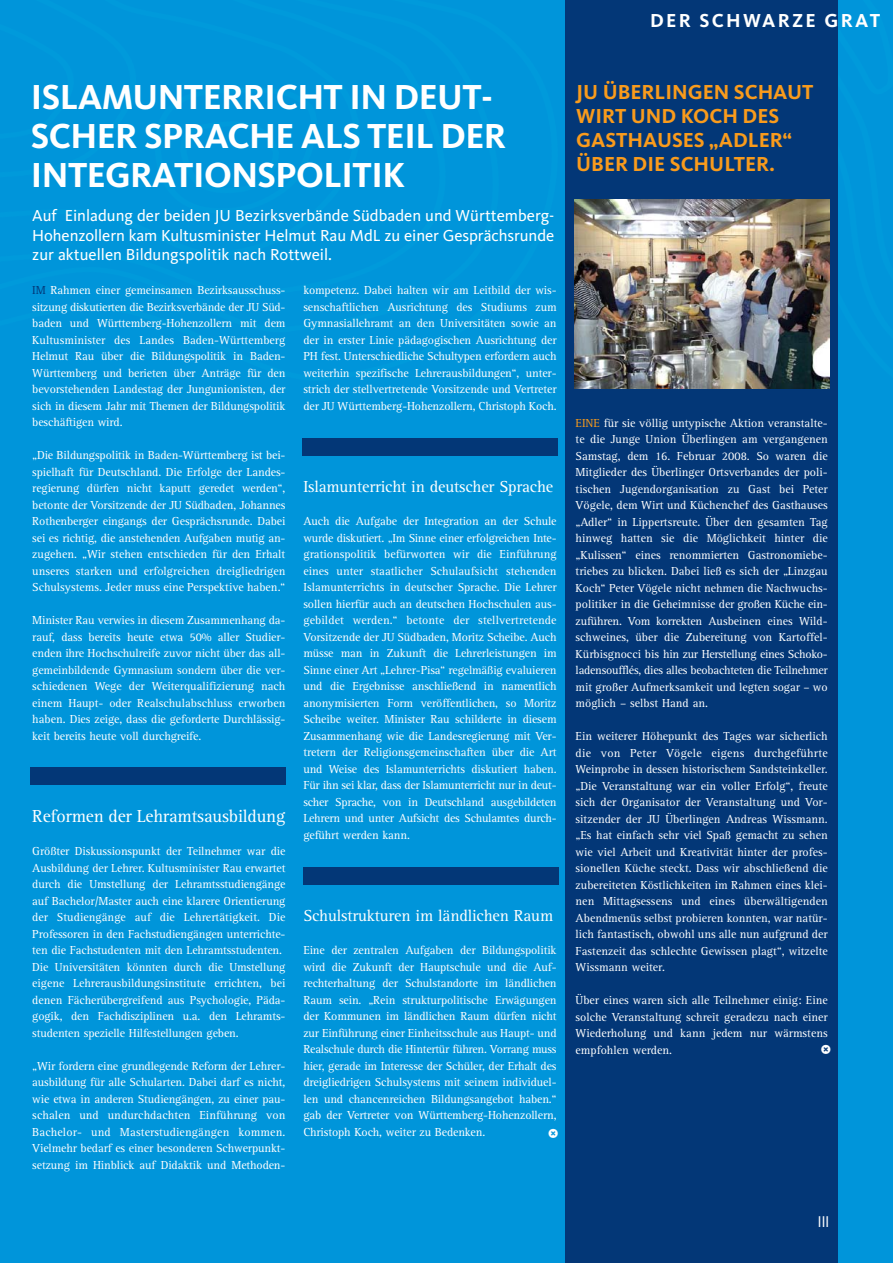
<style>
.page{position:relative;width:893px;height:1263px;background:#fff}
.page>*{position:absolute;margin:0;border:0;box-sizing:border-box;transform-origin:0 0}
.t1{font:700 36px/39px "CDU Kievit Tab";letter-spacing:-.015em;color:#fff}
.t2{font:700 21px/24px "CDU Kievit";color:#f99b1c}
.t3{font:700 19.5px "CDU Kievit";letter-spacing:.115em;color:#fff}
.t4{font:18px "Rotis Serif";letter-spacing:-.01em;color:#fff}
.t5{font:16.5px/19.5px "CDU Kievit Tab";color:#fff;text-align:justify}
.t6{font:16.5px "Rotis Serif";letter-spacing:-.01em;color:#fff}
.t7{font:15px "CDU Kievit Tab";color:#fff}
.t8{font:13.5px "FF Dingbests";color:#fff}
.t9{font:12px/16.5px "Rotis Serif";letter-spacing:-.01em;color:#fff;text-align:justify}
.s1{color:#033777}
.s2{color:#f99b1c}
</style>
<div class="page">
<div style="left:0;top:0;width:892px;height:1263px;background:#0095da"></div>
<div style="left:566px;top:0;width:272px;height:1263px;background:#033777"></div>
<img style="left:574px;top:200px;width:255px;height:188px">
<div style="left:30px;top:768px;width:256px;height:17px;background:#033777"></div>
<div style="left:302px;top:439px;width:256px;height:17px;background:#033777"></div>
<div style="left:303px;top:868px;width:256px;height:17px;background:#033777"></div>
<h3 class="t3" style="left:650px;top:13px;width:232px">DER SCHWARZE GRAT</h3>
<h1 class="t1" style="left:31px;top:81px;width:477px">ISLAMUNTERRICHT IN DEUT-<br>SCHER SPRACHE ALS TEIL DER<br>INTEGRATIONSPOLITIK</h1>
<h3 class="t5" style="left:32px;top:208px;width:523px">Auf Einladung der beiden JU Bezirksverbände Südbaden und Württemberg-Hohenzollern kam Kultusminister Helmut Rau MdL zu einer Gesprächs runde zur aktuellen Bildungspolitik nach Rottweil.</h3>
<p class="t9" style="left:32px;top:283px;width:255px"><span class="s1">IM</span> Rahmen einer gemeinsamen Bezirksausschuss - sitzung diskutierten die Bezirksverbände der JU Süd - baden und Württemberg-Hohenzollern mit dem Kultus minister des Landes Baden-Württemberg Helmut Rau über die Bildungspolitik in Baden-Württemberg und berieten über Anträge für den bevorstehenden Landestag der Jungunionisten, der sich in diesem Jahr mit Themen der Bildungspolitik beschäftigen wird.</p>
<p class="t9" style="left:32px;top:448px;width:255px">„Die Bildungspolitik in Baden-Württemberg ist bei&shy;spielhaft für Deutschland. Die Erfolge der Landes - regierung dürfen nicht kaputt geredet werden“, betonte der Vorsitzende der JU Südbaden, Johannes Rothenberger eingangs der Gesprächsrunde. Dabei sei es richtig, die anstehenden Aufgaben mutig an - zugehen. „Wir stehen entschieden für den Erhalt unseres starken und erfolgreichen dreigliedrigen Schul systems. Jeder muss eine Perspektive haben.“</p>
<p class="t9" style="left:32px;top:613px;width:255px">Minister Rau verwies in diesem Zusammenhang da - rauf, dass bereits heute etwa 50% aller Studier - enden ihre Hochschulreife zuvor nicht über das all&shy;gemeinbildende Gymnasium sondern über die ver&shy;schiedenen Wege der Weiterqualifizierung nach einem Haupt- oder Realschulabschluss erworben haben. Dies zeige, dass die geforderte Durch lässig - keit bereits heute voll durchgreife.</p>
<h3 class="t4" style="left:32px;top:810px;width:255px">Reformen der Lehramtsausbildung</h3>
<p class="t9" style="left:32px;top:844px;width:255px;text-align:left">Größter Diskussionspunkt der Teilnehmer war die Ausbildung der Lehrer. Kultusminister Rau erwartet durch die Umstellung der Lehramtsstudiengänge auf Bachelor/Master auch eine klarere Orientierung der Studiengänge auf die Lehrertätigkeit. Die Professoren in den Fachstudiengängen unterrichte&shy;ten die Fachstudenten mit den Lehramtsstudenten.<br>Die Universitäten könnten durch die Umstellung eigene Lehrerausbildungsinstitute errichten, bei denen Fächerübergreifend aus Psychologie, Päda - gogik, den Fachdisziplinen u.a. den Lehramts - studenten spezielle Hilfestellungen geben.</p>
<p class="t9" style="left:32px;top:1059px;width:255px">„Wir fordern eine grundlegende Reform der Lehrer - ausbildung für alle Schularten. Dabei darf es nicht, wie etwa in anderen Studiengängen, zu einer pau&shy;schalen und undurchdachten Einführung von Bachelor- und Masterstudiengängen kommen.<br>Vielmehr bedarf es einer besonderen Schwerpunkt - setzung im Hinblick auf Didaktik und Methoden -</p>
<p class="t9" style="left:303px;top:283px;width:255px">kompetenz. Dabei halten wir am Leitbild der wis&shy;sen schaftlichen Ausrichtung des Studiums zum Gymnasiallehramt an den Universitäten sowie an der in erster Linie pädagogischen Ausrichtung der PH fest. Unterschiedliche Schultypen erfordern auch weiterhin spezifische Lehrerausbildungen“, unter&shy;strich der stellvertretende Vorsitzende und Vertreter der JU Württemberg-Hohenzollern, Christoph Koch.</p>
<h3 class="t6" style="left:303px;top:481px;width:251px">Islamunterricht in deutscher Sprache</h3>
<p class="t9" style="left:303px;top:514px;width:255px">Auch die Aufgabe der Integration an der Schule wurde diskutiert. „Im Sinne einer erfolgreichen Inte - grationspolitik befürworten wir die Einführung eines unter staatlicher Schulaufsicht stehenden Islam unterrichts in deutscher Sprache. Die Lehrer sollen hierfür auch an deutschen Hochschulen aus&shy;gebildet werden.“ betonte der stellvertretende Vorsitzende der JU Südbaden, Moritz Scheibe. Auch müsse man in Zukunft die Lehrerleistungen im Sinne einer Art „Lehrer-Pisa“ regelmäßig evaluieren und die Ergebnisse anschließend in namentlich ano nymisierten Form veröffentlichen, so Moritz Scheibe weiter. Minister Rau schilderte in diesem Zusammenhang wie die Landesregierung mit Ver - tretern der Religionsgemeinschaften über die Art und Weise des Islamunterrichts diskutiert haben.<br>Für ihn sei klar, dass der Islamunterricht nur in deut&shy;scher Sprache, von in Deutschland ausgebildeten Lehrern und unter Aufsicht des Schulamtes durch - geführt werden kann.</p>
<h3 class="t6" style="left:303px;top:910px;width:251px">Schulstrukturen im ländlichen Raum</h3>
<p class="t9" style="left:303px;top:943px;width:255px">Eine der zentralen Aufgaben der Bildungspolitik wird die Zukunft der Hauptschule und die Auf - rechterhaltung der Schulstandorte im ländlichen Raum sein. „Rein strukturpolitische Erwägungen der Kommunen im ländlichen Raum dürfen nicht zur Einführung einer Einheitsschule aus Haupt- und Realschule durch die Hintertür führen. Vorrang muss hier, gerade im Interesse der Schüler, der Erhalt des dreigliedrigen Schulsystems mit seinem individuel&shy;len und chancenreichen Bildungsangebot haben.“ gab der Vertreter von Württemberg-Hohenzollern, Christoph Koch, weiter zu Bedenken.</p>
<p class="t8" style="left:547px;top:1126px;width:13px">*</p>
<h2 class="t2" style="left:576px;top:82px;width:239px">JU ÜBERLINGEN SCHAUT<br>WIRT UND KOCH DES<br>GASTHAUSES „ADLER“<br>ÜBER DIE SCHULTER.</h2>
<p class="t9" style="left:576px;top:416px;width:254px"><span class="s2">EINE</span> für sie völlig untypische Aktion veranstalte&shy;te die Junge Union Überlingen am vergangenen Samstag, dem 16. Februar 2008. So waren die Mitglieder des Überlinger Ortsverbandes der poli&shy;tischen Jugend organisation zu Gast bei Peter Vögele, dem Wirt und Küchenchef des Gasthauses „Adler“ in Lippertsreute. Über den gesamten Tag hin weg hatten sie die Möglichkeit hinter die „Kulissen“ eines renommierten Gastronomie be - triebes zu blicken. Dabei ließ es sich der „Linzgau Koch“ Peter Vögele nicht nehmen die Nach wuchs - politiker in die Geheimnisse der großen Küche ein&shy;zuführen. Vom korrekten Ausbeinen eines Wild - schweines, über die Zubereitung von Kartoffel-Kürbisgnocci bis hin zur Herstellung eines Schoko - laden soufflés, dies alles beobachteten die Teil nehmer mit großer Aufmerksamkeit und legten sogar – wo möglich – selbst Hand an.</p>
<p class="t9" style="left:576px;top:729px;width:254px">Ein weiterer Höhepunkt des Tages war sicherlich die von Peter Vögele eigens durchgeführte Weinprobe in dessen historischem Sandsteinkeller. „Die Veranstaltung war ein voller Erfolg“, freute sich der Organisator der Veranstaltung und Vor - sitzender der JU Überlingen Andreas Wiss mann. „Es hat einfach sehr viel Spaß ge macht zu sehen wie viel Arbeit und Krea tivität hinter der profes&shy;sionellen Küche steckt. Dass wir abschließend die zubereiteten Köstlichkeiten im Rahmen eines klei&shy;nen Mittagsessens und eines überwältigenden Abendmenüs selbst probieren konnten, war natür&shy;lich fantastisch, obwohl uns alle nun aufgrund der Fastenzeit das schlechte Ge wissen plagt“, witzelte Wissmann weiter.</p>
<p class="t9" style="left:576px;top:993px;width:254px">Über eines waren sich alle Teilnehmer einig: Eine solche Veranstaltung schreit geradezu nach einer Wiederholung und kann jedem nur wärmstens empfohlen werden.</p>
<p class="t8" style="left:820px;top:1042px;width:13px">*</p>
<p class="t7" style="left:818px;top:1216px;width:13px">lll</p>
</div>
